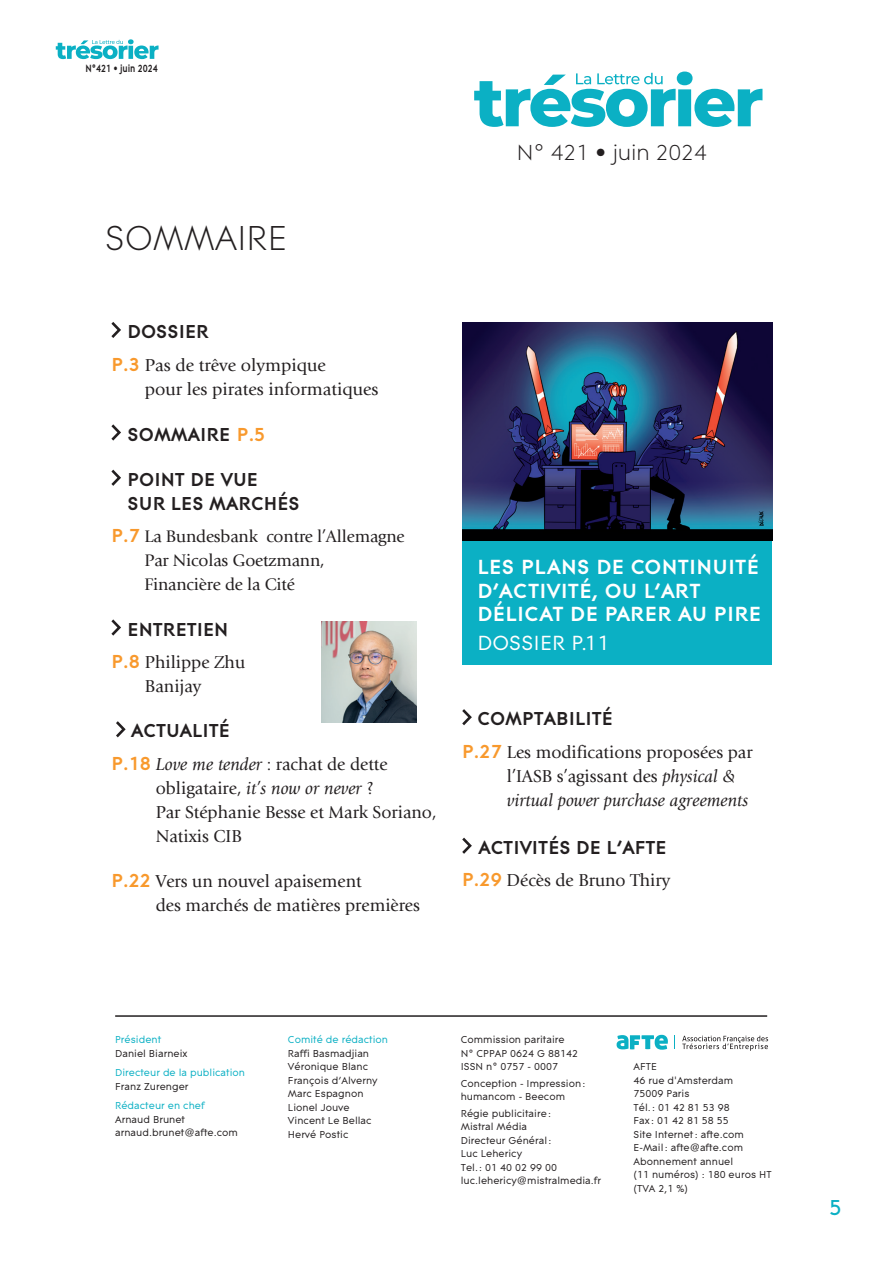
<style>
.page{position:relative;width:893px;height:1263px;background:#fff}
.page>*{position:absolute;margin:0;border:0;box-sizing:border-box;transform-origin:0 0}
.t1{font:36px "Contax Pro 45 Lig";color:#231f20}
.t2{font:22.65px "Contax Pro 45 Lig";letter-spacing:-.01em;color:#231f20}
.t3{font:22.5px "Contax Pro 65 Med";color:#0bb0c4}
.t4{font:700 21.3px/23.7px "Contax Pro 75";letter-spacing:.01em;color:#fff}
.t5{font:21.3px "Contax Pro 55";color:#fff}
.t6{font:700 19.5px/24px "Contax Pro 75";color:#231f20}
.t7{font:18px/24px "Giovanni Std";color:#231f20}
.t8{font:17.4px/24px "Giovanni Std";letter-spacing:-.01em;color:#231f20}
.t9{font:700 10.8px "Contax Pro 75";letter-spacing:-.01em;color:#231f20;scale:.8 1}
.t10{font:10.5px/13.5px "Contax Pro 55";color:#231f20}
.t11{font:10.5px "Contax Pro 55";color:#0bb0c4}
.s1{font-family:"Contax Pro 75";font-weight:700;font-size:19.65px;color:#f8992d}
.s2{font-size:19.65px;color:#f8992d}
.s3{font-style:italic}
</style>
<div class="page">
<svg style="left:56px;top:39px;width:103px;height:20px"></svg>
<svg style="left:111px;top:322px;width:10px;height:16px"></svg>
<svg style="left:111px;top:424px;width:10px;height:17px"></svg>
<svg style="left:111px;top:470px;width:10px;height:16px"></svg>
<svg style="left:111px;top:619px;width:10px;height:17px"></svg>
<svg style="left:116px;top:721px;width:10px;height:16px"></svg>
<div style="left:462px;top:538px;width:310px;height:126px;background:#0bb0c4"></div>
<img style="left:462px;top:322px;width:310px;height:218px">
<hr style="left:115px;top:1015px;width:652px;height:2px;background:#231f20">
<svg style="left:474px;top:72px;width:288px;height:55px"></svg>
<svg style="left:674px;top:1035px;width:1px;height:14px"></svg>
<svg style="left:617px;top:1035px;width:51px;height:15px"></svg>
<svg style="left:682px;top:1036px;width:86px;height:15px"></svg>
<img style="left:322px;top:621px;width:95px;height:101px">
<svg style="left:462px;top:709px;width:10px;height:16px"></svg>
<svg style="left:462px;top:838px;width:10px;height:16px"></svg>
<p class="t9" style="left:85px;top:61px;width:92px">N°421 • juin 2024</p>
<h1 class="t1" style="left:105px;top:216px;width:184px">SOMMAIRE</h1>
<h2 class="t2" style="left:517px;top:139px;width:192px">N° 421 • juin 2024</h2>
<h3 class="t6" style="left:128px;top:319px;width:83px">DOSSIER</h3>
<h3 class="t7" style="left:145px;top:354px;width:235px;text-indent:-34px"><span class="s1">P.3</span> Pas de trêve olympique<br>pour les pirates informatiques</h3>
<h3 class="t6" style="left:128px;top:421px;width:139px">SOMMAIRE <span class="s2">P.5</span></h3>
<h3 class="t6" style="left:128px;top:467px;width:174px">POINT DE VUE<br>SUR LES MARCHÉS</h3>
<h3 class="t8" style="left:145px;top:525px;width:262px;text-indent:-33px"><span class="s1">P.7</span> La Bundesbank contre l’Allemagne<br>Par Nicolas Goetzmann,<br>Financière de la Cité</h3>
<h3 class="t6" style="left:128px;top:616px;width:102px">ENTRETIEN</h3>
<h3 class="t7" style="left:111px;top:650px;width:135px;text-align:center"><span class="s1">P.8</span> Philippe Zhu<br>Banijay</h3>
<h3 class="t6" style="left:131px;top:718px;width:100px">ACTUALITÉ</h3>
<h3 class="t7" style="left:156px;top:752px;width:282px;text-indent:-44px"><span class="s1">P.18</span> <span class="s3">Love me tender</span> : rachat de dette obligataire, <span class="s3">it’s now or never</span> ?<br>Par Stéphanie Besse et Mark Soriano,<br>Natixis CIB</h3>
<h3 class="t7" style="left:156px;top:869px;width:266px;text-indent:-44px"><span class="s1">P.22</span> Vers un nouvel apaisement<br>des marchés de matières premières</h3>
<h3 class="t4" style="left:477px;top:555px;width:285px">LES PLANS DE CONTINUITÉ<br>D’ACTIVITÉ, OU L’ART<br>DÉLICAT DE PARER AU PIRE</h3>
<h3 class="t5" style="left:477px;top:630px;width:133px">DOSSIER P.11</h3>
<h3 class="t6" style="left:477px;top:706px;width:137px">COMPTABILITÉ</h3>
<h3 class="t7" style="left:507px;top:740px;width:247px;text-indent:-45px"><span class="s1">P.27</span> Les modifications proposées par l’IASB s’agissant des <span class="s3">physical &amp; virtual power purchase agreements</span></h3>
<h3 class="t6" style="left:478px;top:835px;width:190px">ACTIVITÉS DE L’AFTE</h3>
<h3 class="t7" style="left:462px;top:869px;width:209px"><span class="s1">P.29</span> Décès de Bruno Thiry</h3>
<p class="t11" style="left:115px;top:1033px;width:48px">Président</p>
<p class="t10" style="left:115px;top:1046px;width:74px">Daniel Biarneix</p>
<p class="t11" style="left:115px;top:1066px;width:131px">Directeur de la publication</p>
<p class="t10" style="left:115px;top:1079px;width:75px">Franz Zurenger</p>
<p class="t11" style="left:115px;top:1099px;width:91px">Rédacteur en chef</p>
<p class="t10" style="left:115px;top:1112px;width:124px">Arnaud Brunet arnaud.brunet@afte.com</p>
<p class="t11" style="left:288px;top:1033px;width:102px">Comité de rédaction</p>
<p class="t10" style="left:288px;top:1046px;width:91px">Raffi Basmadjian<br>Véronique Blanc<br>François d’Alverny<br>Marc Espagnon<br>Lionel Jouve<br>Vincent Le Bellac<br>Hervé Postic</p>
<p class="t10" style="left:461px;top:1032px;width:119px">Commission paritaire<br>N° CPPAP 0624 G 88142<br>ISSN n° 0757 - 0007</p>
<p class="t10" style="left:461px;top:1076px;width:126px">Conception - Impression : humancom - Beecom</p>
<p class="t10" style="left:461px;top:1106px;width:142px">Régie publicitaire :<br>Mistral Média<br>Directeur Général :<br>Luc Lehericy<br>Tel. : 01 40 02 99 00 luc.lehericy@mistralmedia.fr</p>
<p class="t10" style="left:634px;top:1059px;width:140px">AFTE<br>46 rue d'Amsterdam<br>75009 Paris<br>Tél. : 01 42 81 53 98<br>Fax : 01 42 81 58 55<br>Site Internet : afte.com<br>E-Mail : afte@afte.com<br>Abonnement annuel<br>(11 numéros) : 180 euros HT (TVA 2,1 %)</p>
<h3 class="t3" style="left:829px;top:1193px;width:14px">5</h3>
</div>
